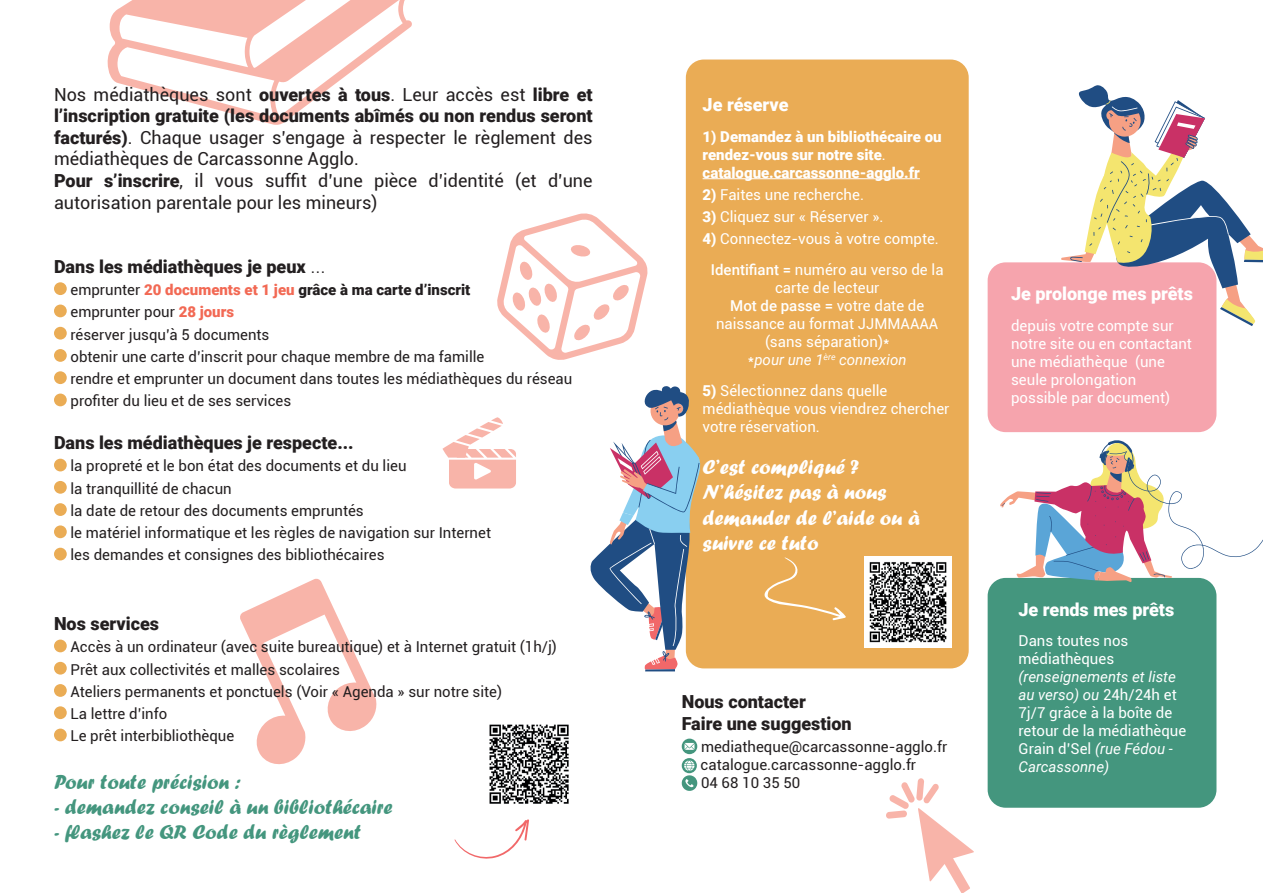
<style>
.page{position:relative;width:1263px;height:893px;background:#fff}
.page>*{position:absolute;margin:0;border:0;box-sizing:border-box;transform-origin:0 0}
.t1{font:21px "Forte";color:#44967e}
.t2{font:21px/25.2px "Forte";color:#fff}
.t3{font:18px/21.6px "Roboto";color:#231f20}
.t4{font:900 18px/21.6px "Roboto";color:#231f20}
.t5{font:900 18px "Roboto";color:#fff}
.t6{font:15px/22.2px "Roboto";color:#231f20}
.t7{font:15px/18px "Roboto";color:#fff}
.t8{font:900 15px/18px "Roboto";color:#fff}
.s1{font-weight:900}
.s2{font-weight:900;color:#f26954}
.s3{font-weight:400}
.s4{font-weight:500}
.s5{font-style:italic}
</style>
<div class="page">
<div style="left:988px;top:578px;width:228px;height:230px;background:#44967e;border-radius:18px"></div>
<div style="left:686px;top:60px;width:283px;height:608px;background:#eaac55;border-radius:18px"></div>
<div style="left:988px;top:262px;width:228px;height:170px;background:#f6a4ad;border-radius:18px"></div>
<hr style="left:703px;top:178px;width:217px;height:1px;background:#fff">
<svg style="left:1061px;top:85px;width:202px;height:241px"></svg>
<hr style="left:645px;top:669px;width:30px;height:2px;background:#204d83">
<svg style="left:590px;top:386px;width:115px;height:284px"></svg>
<svg style="left:1000px;top:440px;width:263px;height:142px"></svg>
<svg style="left:454px;top:819px;width:75px;height:40px"></svg>
<svg style="left:764px;top:557px;width:82px;height:63px"></svg>
<svg style="left:497px;top:213px;width:151px;height:147px"></svg>
<svg style="left:240px;top:578px;width:137px;height:187px"></svg>
<div style="left:54px;top:640px;width:13px;height:12px;background:#eaac55;border-radius:50%"></div>
<div style="left:54px;top:662px;width:13px;height:13px;background:#eaac55;border-radius:50%"></div>
<div style="left:54px;top:684px;width:13px;height:13px;background:#eaac55;border-radius:50%"></div>
<div style="left:54px;top:706px;width:13px;height:13px;background:#eaac55;border-radius:50%"></div>
<div style="left:54px;top:729px;width:13px;height:12px;background:#eaac55;border-radius:50%"></div>
<svg style="left:886px;top:778px;width:88px;height:115px"></svg>
<div style="left:682px;top:739px;width:15px;height:15px;background:#44967e;border-radius:50%"></div>
<svg style="left:684px;top:743px;width:11px;height:7px"></svg>
<svg style="left:682px;top:758px;width:15px;height:15px"></svg>
<svg style="left:681px;top:760px;width:16px;height:31px"></svg>
<svg style="left:442px;top:417px;width:74px;height:71px"></svg>
<svg style="left:108px;top:0;width:304px;height:125px"></svg>
<div style="left:54px;top:282px;width:13px;height:13px;background:#eaac55;border-radius:50%"></div>
<div style="left:54px;top:305px;width:13px;height:12px;background:#eaac55;border-radius:50%"></div>
<div style="left:54px;top:327px;width:13px;height:13px;background:#eaac55;border-radius:50%"></div>
<div style="left:54px;top:349px;width:13px;height:13px;background:#eaac55;border-radius:50%"></div>
<div style="left:54px;top:371px;width:13px;height:13px;background:#eaac55;border-radius:50%"></div>
<div style="left:54px;top:394px;width:13px;height:12px;background:#eaac55;border-radius:50%"></div>
<div style="left:54px;top:459px;width:13px;height:12px;background:#eaac55;border-radius:50%"></div>
<div style="left:54px;top:481px;width:13px;height:13px;background:#eaac55;border-radius:50%"></div>
<div style="left:54px;top:503px;width:13px;height:13px;background:#eaac55;border-radius:50%"></div>
<div style="left:54px;top:525px;width:13px;height:13px;background:#eaac55;border-radius:50%"></div>
<div style="left:54px;top:548px;width:13px;height:12px;background:#eaac55;border-radius:50%"></div>
<img style="left:489px;top:724px;width:80px;height:80px">
<img style="left:865px;top:557px;width:87px;height:90px">
<p class="t3" style="left:54px;top:83px;width:540px">Nos médiathèques sont <span class="s1">ouvertes à tous</span>. Leur accès est <span class="s1">libre et l’inscription gratuite (les documents abîmés ou non rendus seront facturés)</span>. Chaque usager s’engage à respecter le règlement des médiathèques de Carcassonne Agglo.<br><span class="s1">Pour s’inscrire</span>, il vous suffit d’une pièce d’identité (et d’une autorisation parentale pour les mineurs)</p>
<p class="t4" style="left:54px;top:255px;width:253px">Dans les médiathèques je peux</p>
<p class="t6" style="left:70px;top:278px;width:503px">emprunter <span class="s2">20 documents et 1 jeu</span> <span class="s1">grâce à ma carte d’inscrit<br></span>emprunter pour <span class="s2">28 jours<br></span>réserver jusqu’à 5 documents<br>obtenir une carte d’inscrit pour chaque membre de ma famille<br>rendre et emprunter un document dans toutes les médiathèques du réseau profiter du lieu et de ses services</p>
<p class="t4" style="left:54px;top:431px;width:301px">Dans les médiathèques je respecte...</p>
<p class="t6" style="left:70px;top:454px;width:422px">la propreté et le bon état des documents et du lieu<br>la tranquillité de chacun<br>la date de retour des documents empruntés<br>le matériel informatique et les règles de navigation sur Internet les demandes et consignes des bibliothécaires</p>
<p class="t4" style="left:54px;top:612px;width:107px">Nos services</p>
<p class="t6" style="left:70px;top:635px;width:488px">Accès à un ordinateur (avec suite bureautique) et à Internet gratuit (1h/j)<br>Prêt aux collectivités et malles scolaires<br>Ateliers permanents et ponctuels (Voir « Agenda » sur notre site)<br>La lettre d’info<br>Le prêt interbibliothèque</p>
<h1 class="t1" style="left:54px;top:769px;width:188px">Pour toute précision :</h1>
<h1 class="t1" style="left:54px;top:794px;width:340px">- demandez conseil à un bibliothécaire</h1>
<h1 class="t1" style="left:54px;top:820px;width:308px">- flashez le QR Code du règlement</h1>
<p class="t5" style="left:703px;top:92px;width:87px">Je réserve</p>
<p class="t8" style="left:703px;top:127px;width:240px">1) Demandez à un bibliothécaire ou rendez-vous sur notre site<span class="s3">. </span>catalogue.carcassonne-agglo.fr</p>
<p class="t7" style="left:703px;top:185px;width:163px"><span class="s1">2)</span> Faites une recherche.</p>
<p class="t7" style="left:703px;top:207px;width:182px"><span class="s1">3)</span> Cliquez sur « Réserver ».</p>
<p class="t7" style="left:703px;top:223px;width:242px;line-height:30.8px;text-align:center"><span class="s1">4)</span> Connectez-vous à votre compte.<br><span class="s4">Identifiant =</span> numéro au verso de la</p>
<p class="t7" style="left:716px;top:278px;width:224px;text-align:center">carte de lecteur<br><span class="s4">Mot de passe =</span> votre date de naissance au format JJMMAAAA (sans séparation)*<br>*<span class="s5">pour une 1</span><sup>ère</sup> <span class="s5">connexion</span></p>
<p class="t7" style="left:703px;top:381px;width:248px"><span class="s1">5)</span> Sélectionnez dans quelle médiathèque vous viendrez chercher votre réservation.</p>
<h1 class="t2" style="left:703px;top:454px;width:219px">C’est compliqué ?<br>N’hésitez pas à nous demander de l’aide ou à suivre ce tuto</h1>
<p class="t4" style="left:682px;top:690px;width:172px">Nous contacter<br>Faire une suggestion</p>
<p class="t6" style="left:701px;top:737px;width:248px;line-height:18px">mediatheque@carcassonne-agglo.fr catalogue.carcassonne-agglo.fr<br>04 68 10 35 50</p>
<p class="t5" style="left:1011px;top:281px;width:183px">Je prolonge mes prêts</p>
<p class="t7" style="left:1011px;top:316px;width:182px">depuis votre compte sur notre site ou en contactant une médiathèque (une seule prolongation possible par document)</p>
<p class="t5" style="left:1018px;top:597px;width:157px">Je rends mes prêts</p>
<p class="t7" style="left:1018px;top:631px;width:111px">Dans toutes nos médiathèques</p>
<p class="t7" style="left:1018px;top:667px;width:169px"><span class="s5">(renseignements et liste au verso) ou</span> 24h/24h et<br>7j/7 grâce à la boîte de retour de la médiathèque<br>Grain d’Sel <span class="s5">(rue Fédou -<br>Carcassonne)</span></p>
</div>
